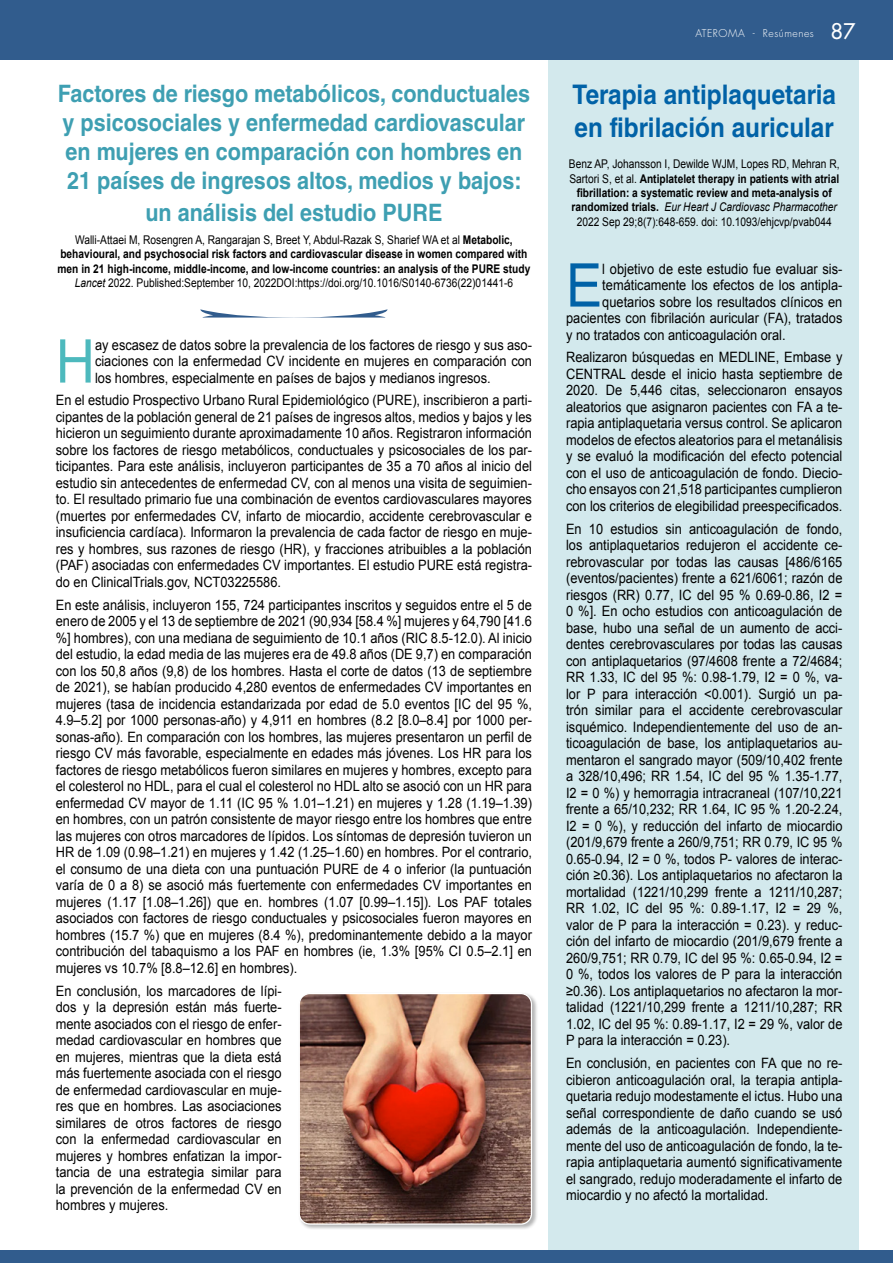
<style>
.page{position:relative;width:893px;height:1263px;background:#fff}
.page>*{position:absolute;margin:0;border:0;box-sizing:border-box;transform-origin:0 0}
.t1{font:60.3px "Arial";color:#4db9bd;scale:.9 1}
.t2{font:60.3px "Arial";color:#0162a7;scale:.9 1}
.t3{font:700 27px/32.4px "Helvetica LT Std";color:#0162a7;scale:.9 1}
.t4{font:700 24px/28.8px "Helvetica LT Std";color:#3e9fb2;scale:.9 1}
.t5{font:14.25px/16.5px "Arial";color:#000;text-align:justify;scale:.9 1}
.t6{font:700 12px/14.4px "Arial";color:#000;text-align:center;scale:.85 1}
.t7{font:12px/14.4px "Arial";color:#000;text-align:center;scale:.85 1}
.t8{font:300 10.5px "Futura Std";letter-spacing:.05em;color:#fff}
.s1{font-weight:400}
.s2{font-weight:400;font-style:italic}
.s3{font-weight:500;font-size:21px}
.s4{font-weight:700}
.s5{font-style:italic}
</style>
<div class="page">
<div style="left:548px;top:45px;width:310px;height:1218px;background:#d3e9ed"></div>
<div style="left:298px;top:992px;width:240px;height:238px;background:#000;opacity:.3"></div>
<img style="left:299px;top:993px;width:232px;height:231px">
<div style="left:299px;top:993px;width:233px;height:232px;border:1px solid #fff;border-radius:11px"></div>
<svg style="left:200px;top:309px;width:188px;height:9px"></svg>
<div style="left:0;top:0;width:893px;height:60px;background:#315c8d"></div>
<div style="left:0;top:1250px;width:893px;height:13px;background:#315c8d"></div>
<h3 class="t4" style="left:58px;top:79px;width:526px">Factores de riesgo metabólicos, conductuales y psicosociales y enfermedad cardiovascular en mujeres en comparación con hombres en 21 países de ingresos altos, medios y bajos:</h3>
<h3 class="t4" style="left:145px;top:198px;width:332px">un análisis del estudio PURE</h3>
<p class="t6" style="left:58px;top:233px;width:558px"><span class="s1">Walli-Attaei M, Rosengren A, Rangarajan S, Breet Y, Abdul-Razak S, Sharief WA et al</span> Metabolic, behavioural, and psychosocial risk factors and cardiovascular disease in women compared with men in 21 high-income, middle-income, and low-income countries: an analysis of the PURE study <span class="s2">Lancet</span> <span class="s1">2022. Published:September 10, 2022DOI:https://doi.org/10.1016/S0140-6736(22)01441-6</span></p>
<h1 class="t1" style="left:56px;top:322px;width:45px">H</h1>
<p class="t5" style="left:95px;top:336px;width:487px">ay escasez de datos sobre la prevalencia de los factores de riesgo y sus aso&shy;ciaciones con la enfermedad CV incidente en mujeres en comparación con los hombres, especialmente en países de bajos y medianos ingresos.</p>
<p class="t5" style="left:56px;top:392px;width:531px">En el estudio Prospectivo Urbano Rural Epidemiológico (PURE), inscribieron a parti&shy;cipantes de la población general de 21 países de ingresos altos, medios y bajos y les hicieron un seguimiento durante aproximadamente 10 años. Registraron información sobre los factores de riesgo metabólicos, conductuales y psicosociales de los par&shy;ticipantes. Para este análisis, incluyeron participantes de 35 a 70 años al inicio del estudio sin antecedentes de enfermedad CV, con al menos una visita de seguimien&shy;to. El resultado primario fue una combinación de eventos cardiovasculares mayores (muertes por enfermedades CV, infarto de miocardio, accidente cerebrovascular e insuficiencia cardíaca). Informaron la prevalencia de cada factor de riesgo en muje&shy;res y hombres, sus razones de riesgo (HR), y fracciones atribuibles a la población (PAF) asociadas con enfermedades CV importantes. El estudio PURE está registra&shy;do en ClinicalTrials.gov, NCT03225586.</p>
<p class="t5" style="left:56px;top:597px;width:531px">En este análisis, incluyeron 155, 724 participantes inscritos y seguidos entre el 5 de enero de 2005 y el 13 de septiembre de 2021 (90,934 [58.4 %] mujeres y 64,790 [41.6 %] hombres), con una mediana de seguimiento de 10.1 años (RIC 8.5-12.0). Al inicio del estudio, la edad media de las mujeres era de 49.8 años (DE 9,7) en comparación con los 50,8 años (9,8) de los hombres. Hasta el corte de datos (13 de septiembre de 2021), se habían producido 4,280 eventos de enfermedades CV importantes en mujeres (tasa de incidencia estandarizada por edad de 5.0 eventos [IC del 95 %, 4.9–5.2] por 1000 personas-año) y 4,911 en hombres (8.2 [8.0–8.4] por 1000 per&shy;sonas-año). En comparación con los hombres, las mujeres presentaron un perfil de riesgo CV más favorable, especialmente en edades más jóvenes. Los HR para los factores de riesgo metabólicos fueron similares en mujeres y hombres, excepto para el colesterol no HDL, para el cual el colesterol no HDL alto se asoció con un HR para enfermedad CV mayor de 1.11 (IC 95 % 1.01–1.21) en mujeres y 1.28 (1.19–1.39) en hombres, con un patrón consistente de mayor riesgo entre los hombres que entre las mujeres con otros marcadores de lípidos. Los síntomas de depresión tuvieron un HR de 1.09 (0.98–1.21) en mujeres y 1.42 (1.25–1.60) en hombres. Por el contrario, el consumo de una dieta con una puntuación PURE de 4 o inferior (la puntuación varía de 0 a 8) se asoció más fuertemente con enfermedades CV importantes en mujeres (1.17 [1.08–1.26]) que en. hombres (1.07 [0.99–1.15]). Los PAF totales asociados con factores de riesgo conductuales y psicosociales fueron mayores en hombres (15.7 %) que en mujeres (8.4 %), predominantemente debido a la mayor contribución del tabaquismo a los PAF en hombres (ie, 1.3% [95% CI 0.5–2.1] en mujeres vs 10.7% [8.8–12.6] en hombres).</p>
<p class="t5" style="left:56px;top:983px;width:252px">En conclusión, los marcadores de lípi&shy;dos y la depresión están más fuerte&shy;mente asociados con el riesgo de enfer&shy;medad cardiovascular en hombres que en mujeres, mientras que la dieta está más fuertemente asociada con el riesgo de enfermedad cardiovascular en muje&shy;res que en hombres. Las asociaciones similares de otros factores de riesgo con la enfermedad cardiovascular en mujeres y hombres enfatizan la impor&shy;tancia de una estrategia similar para la prevención de la enfermedad CV en hombres y mujeres.</p>
<p class="t8" style="left:695px;top:26px;width:161px">ATEROMA - Resúmenes <span class="s3">87</span></p>
<h2 class="t3" style="left:572px;top:78px;width:295px">Terapia antiplaquetaria en fibrilación auricular</h2>
<p class="t7" style="left:569px;top:157px;width:320px">Benz AP, Johansson I, Dewilde WJM, Lopes RD, Mehran R, Sartori S, et al. <span class="s4">Antiplatelet therapy in patients with atrial fibrillation: a systematic review and meta-analysis of randomized trials.</span> <span class="s5">Eur Heart J Cardiovasc Pharmacother </span>2022 Sep 29;8(7):648-659. doi: 10.1093/ehjcvp/pvab044</p>
<h1 class="t2" style="left:566px;top:246px;width:42px">E</h1>
<p class="t5" style="left:602px;top:260px;width:268px">l objetivo de este estudio fue evaluar sis-</p>
<p class="t5" style="left:602px;top:277px;width:268px">temáticamente los efectos de los antipla-</p>
<p class="t5" style="left:602px;top:293px;width:268px">quetarios sobre los resultados clínicos en</p>
<p class="t5" style="left:566px;top:310px;width:309px">pacientes con fibrilación auricular (FA), tratados</p>
<p class="t5" style="left:566px;top:326px;width:245px">y no tratados con anticoagulación oral.</p>
<p class="t5" style="left:566px;top:349px;width:309px">Realizaron búsquedas en MEDLINE, Embase y CENTRAL desde el inicio hasta septiembre de 2020. De 5,446 citas, seleccionaron ensayos aleatorios que asignaron pacientes con FA a te&shy;rapia antiplaquetaria versus control. Se aplicaron modelos de efectos aleatorios para el metanálisis y se evaluó la modificación del efecto potencial con el uso de anticoagulación de fondo. Diecio&shy;cho ensayos con 21,518 participantes cumplieron con los criterios de elegibilidad preespecificados.</p>
<p class="t5" style="left:566px;top:521px;width:309px">En 10 estudios sin anticoagulación de fondo, los antiplaquetarios redujeron el accidente ce&shy;rebrovascular por todas las causas [486/6165 (eventos/pacientes) frente a 621/6061; razón de riesgos (RR) 0.77, IC del 95 % 0.69-0.86, I2 = 0 %]. En ocho estudios con anticoagulación de base, hubo una señal de un aumento de acci&shy;dentes cerebrovasculares por todas las causas con antiplaquetarios (97/4608 frente a 72/4684; RR 1.33, IC del 95 %: 0.98-1.79, I2 = 0 %, va&shy;lor P para interacción &lt;0.001). Surgió un pa&shy;trón similar para el accidente cerebrovascular isquémico. Independientemente del uso de an&shy;ticoagulación de base, los antiplaquetarios au&shy;mentaron el sangrado mayor (509/10,402 frente a 328/10,496; RR 1.54, IC del 95 % 1.35-1.77, I2 = 0 %) y hemorragia intracraneal (107/10,221 frente a 65/10,232; RR 1.64, IC 95 % 1.20-2.24, I2 = 0 %), y reducción del infarto de miocardio (201/9,679 frente a 260/9,751; RR 0.79, IC 95 % 0.65-0.94, I2 = 0 %, todos P- valores de interac&shy;ción ≥0.36). Los antiplaquetarios no afectaron la mortalidad (1221/10,299 frente a 1211/10,287; RR 1.02, IC del 95 %: 0.89-1.17, I2 = 29 %, valor de P para la interacción = 0.23). y reduc&shy;ción del infarto de miocardio (201/9,679 frente a 260/9,751; RR 0.79, IC del 95 %: 0.65-0.94, I2 = 0 %, todos los valores de P para la interacción ≥0.36). Los antiplaquetarios no afectaron la mor&shy;talidad (1221/10,299 frente a 1211/10,287; RR 1.02, IC del 95 %: 0.89-1.17, I2 = 29 %, valor de P para la interacción = 0.23).</p>
<p class="t5" style="left:566px;top:1055px;width:309px">En conclusión, en pacientes con FA que no re&shy;cibieron anticoagulación oral, la terapia antipla&shy;quetaria redujo modestamente el ictus. Hubo una señal correspondiente de daño cuando se usó además de la anticoagulación. Independiente&shy;mente del uso de anticoagulación de fondo, la te&shy;rapia antiplaquetaria aumentó significativamente el sangrado, redujo moderadamente el infarto de miocardio y no afectó la mortalidad.</p>
</div>
